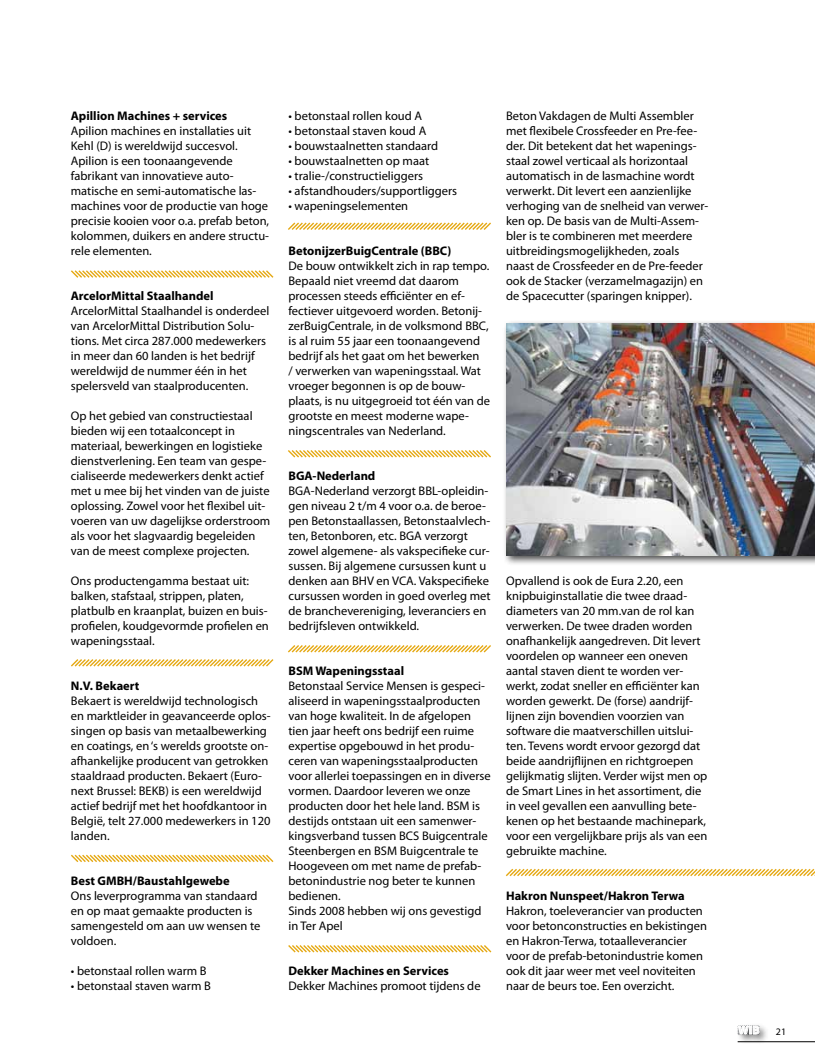
<style>
.page{position:relative;width:815px;height:1063px;background:#fff}
.page>*{position:absolute;margin:0;border:0;box-sizing:border-box;transform-origin:0 0}
.t1{font:12.5px/15px "Myriad Pro";color:#000}
.t2{font:700 12.5px "Myriad Pro";color:#000}
.t3{font:700 11.62px "Myriad Pro";color:#fff}
.t4{font:10px "Myriad Pro";color:#000}
</style>
<div class="page">
<hr style="left:738px;top:1041px;width:77px;height:1px;background:#000">
<div style="left:736px;top:1023px;width:33px;height:22px;background:#000;opacity:.7"></div>
<svg style="left:738px;top:1023px;width:21px;height:15px"></svg>
<svg style="left:71px;top:270px;width:203px;height:8px"></svg>
<svg style="left:71px;top:659px;width:203px;height:8px"></svg>
<svg style="left:71px;top:854px;width:203px;height:8px"></svg>
<svg style="left:288px;top:222px;width:203px;height:8px"></svg>
<svg style="left:288px;top:645px;width:203px;height:8px"></svg>
<svg style="left:288px;top:450px;width:203px;height:8px"></svg>
<svg style="left:288px;top:945px;width:204px;height:8px"></svg>
<div style="left:503px;top:320px;width:312px;height:245px;background:#000;opacity:.7"></div>
<img style="left:506px;top:323px;width:309px;height:232px">
<svg style="left:505px;top:868px;width:310px;height:9px"></svg>
<p class="t2" style="left:71px;top:108px;width:158px">Apillion Machines + services</p>
<p class="t1" style="left:71px;top:123px;width:200px">Apilion machines en installaties uit Kehl (D) is wereldwijd succesvol.<br>Apilion is een toonaangevende fabrikant van innovatieve auto&shy;matische en semi-automatische las&shy;machines voor de productie van hoge precisie kooien voor o.a. prefab beton, kolommen, duikers en andere structu&shy;rele elementen.</p>
<p class="t2" style="left:71px;top:288px;width:144px">ArcelorMittal Staalhandel</p>
<p class="t1" style="left:71px;top:303px;width:200px">ArcelorMittal Staalhandel is onderdeel van ArcelorMittal Distribution Solu&shy;tions. Met circa 287.000 medewerkers in meer dan 60 landen is het bedrijf wereldwijd de nummer één in het spelersveld van staalproducenten.</p>
<p class="t1" style="left:71px;top:408px;width:201px">Op het gebied van constructiestaal bieden wij een totaalconcept in materiaal, bewerkingen en logistieke dienstverlening. Een team van gespe&shy;cialiseerde medewerkers denkt actief met u mee bij het vinden van de juiste oplossing. Zowel voor het flexibel uit&shy;voeren van uw dagelijkse orderstroom als voor het slagvaardig begeleiden van de meest complexe projecten.</p>
<p class="t1" style="left:71px;top:573px;width:200px">Ons productengamma bestaat uit: balken, stafstaal, strippen, platen, platbulb en kraanplat, buizen en buis&shy;profielen, koudgevormde profielen en wapeningsstaal.</p>
<p class="t2" style="left:71px;top:678px;width:70px">N.V. Bekaert</p>
<p class="t1" style="left:71px;top:693px;width:201px">Bekaert is wereldwijd technologisch en marktleider in geavanceerde oplos&shy;singen op basis van metaalbewerking en coatings, en ‘s werelds grootste on&shy;afhankelijke producent van getrokken staaldraad producten. Bekaert (Euro&shy;next Brussel: BEKB) is een wereldwijd actief bedrijf met het hoofdkantoor in België, telt 27.000 medewerkers in 120 landen.</p>
<p class="t2" style="left:71px;top:873px;width:160px">Best GMBH/Baustahlgewebe</p>
<p class="t1" style="left:71px;top:888px;width:191px">Ons leverprogramma van standaard en op maat gemaakte producten is samengesteld om aan uw wensen te voldoen.</p>
<p class="t1" style="left:71px;top:963px;width:137px">• betonstaal rollen warm B</p>
<p class="t1" style="left:71px;top:978px;width:142px">• betonstaal staven warm B</p>
<p class="t1" style="left:288px;top:108px;width:135px">• betonstaal rollen koud A</p>
<p class="t1" style="left:288px;top:123px;width:139px">• betonstaal staven koud A</p>
<p class="t1" style="left:288px;top:138px;width:151px">• bouwstaalnetten standaard</p>
<p class="t1" style="left:288px;top:153px;width:142px">• bouwstaalnetten op maat</p>
<p class="t1" style="left:288px;top:168px;width:136px">• tralie-/constructieliggers</p>
<p class="t1" style="left:288px;top:183px;width:170px">• afstandhouders/supportliggers</p>
<p class="t1" style="left:288px;top:198px;width:121px">• wapeningselementen</p>
<p class="t2" style="left:288px;top:243px;width:164px">BetonijzerBuigCentrale (BBC)</p>
<p class="t1" style="left:288px;top:258px;width:203px">De bouw ontwikkelt zich in rap tempo.<br>Bepaald niet vreemd dat daarom processen steeds efficiënter en ef&shy;fectiever uitgevoerd worden. Betonij&shy;zerBuigCentrale, in de volksmond BBC, is al ruim 55 jaar een toonaangevend bedrijf als het gaat om het bewerken<br>/ verwerken van wapeningsstaal. Wat vroeger begonnen is op de bouw&shy;plaats, is nu uitgegroeid tot één van de grootste en meest moderne wape&shy;ningscentrales van Nederland.</p>
<p class="t2" style="left:288px;top:468px;width:88px">BGA-Nederland</p>
<p class="t1" style="left:288px;top:483px;width:204px">BGA-Nederland verzorgt BBL-opleidin&shy;gen niveau 2 t/m 4 voor o.a. de beroe&shy;pen Betonstaallassen, Betonstaalvlech&shy;ten, Betonboren, etc. BGA verzorgt zowel algemene- als vakspecifieke cur&shy;sussen. Bij algemene cursussen kunt u denken aan BHV en VCA. Vakspecifieke cursussen worden in goed overleg met de branchevereniging, leveranciers en bedrijfsleven ontwikkeld.</p>
<p class="t2" style="left:288px;top:663px;width:117px">BSM Wapeningsstaal</p>
<p class="t1" style="left:288px;top:678px;width:204px">Betonstaal Service Mensen is gespeci&shy;aliseerd in wapeningsstaalproducten van hoge kwaliteit. In de afgelopen tien jaar heeft ons bedrijf een ruime expertise opgebouwd in het produ&shy;ceren van wapeningsstaalproducten voor allerlei toepassingen en in diverse vormen. Daardoor leveren we onze producten door het hele land. BSM is destijds ontstaan uit een samenwer&shy;kingsverband tussen BCS Buigcentrale Steenbergen en BSM Buigcentrale te Hoogeveen om met name de prefab&shy;betonindustrie nog beter te kunnen bedienen.<br>Sinds 2008 hebben wij ons gevestigd in Ter Apel</p>
<p class="t2" style="left:288px;top:963px;width:162px">Dekker Machines en Services</p>
<p class="t1" style="left:288px;top:978px;width:194px">Dekker Machines promoot tijdens de</p>
<p class="t1" style="left:506px;top:108px;width:204px">Beton Vakdagen de Multi Assembler met flexibele Crossfeeder en Pre-fee&shy;der. Dit betekent dat het wapenings&shy;staal zowel verticaal als horizontaal automatisch in de lasmachine wordt verwerkt. Dit levert een aanzienlijke verhoging van de snelheid van verwer&shy;ken op. De basis van de Multi-Assem&shy;bler is te combineren met meerdere uitbreidingsmogelijkheden, zoals naast de Crossfeeder en de Pre-feeder ook de Stacker (verzamelmagazijn) en de Spacecutter (sparingen knipper).</p>
<p class="t1" style="left:506px;top:573px;width:203px">Opvallend is ook de Eura 2.20, een knipbuiginstallatie die twee draad&shy;diameters van 20 mm.van de rol kan verwerken. De twee draden worden onafhankelijk aangedreven. Dit levert voordelen op wanneer een oneven aantal staven dient te worden ver&shy;werkt, zodat sneller en efficiënter kan worden gewerkt. De (forse) aandrijf&shy;lijnen zijn bovendien voorzien van software die maatverschillen uitslui&shy;ten. Tevens wordt ervoor gezorgd dat beide aandrijflijnen en richtgroepen gelijkmatig slijten. Verder wijst men op de Smart Lines in het assortiment, die in veel gevallen een aanvulling bete&shy;kenen op het bestaande machinepark, voor een vergelijkbare prijs als van een gebruikte machine.</p>
<p class="t2" style="left:506px;top:888px;width:180px">Hakron Nunspeet/Hakron Terwa</p>
<p class="t1" style="left:506px;top:903px;width:203px">Hakron, toeleverancier van producten voor betonconstructies en bekistingen en Hakron-Terwa, totaalleverancier voor de prefab-betonindustrie komen ook dit jaar weer met veel noviteiten naar de beurs toe. Een overzicht.</p>
<p class="t3" style="left:738px;top:1023px;width:23px">WIB</p>
<p class="t4" style="left:776px;top:1025px;width:12px">21</p>
</div>
